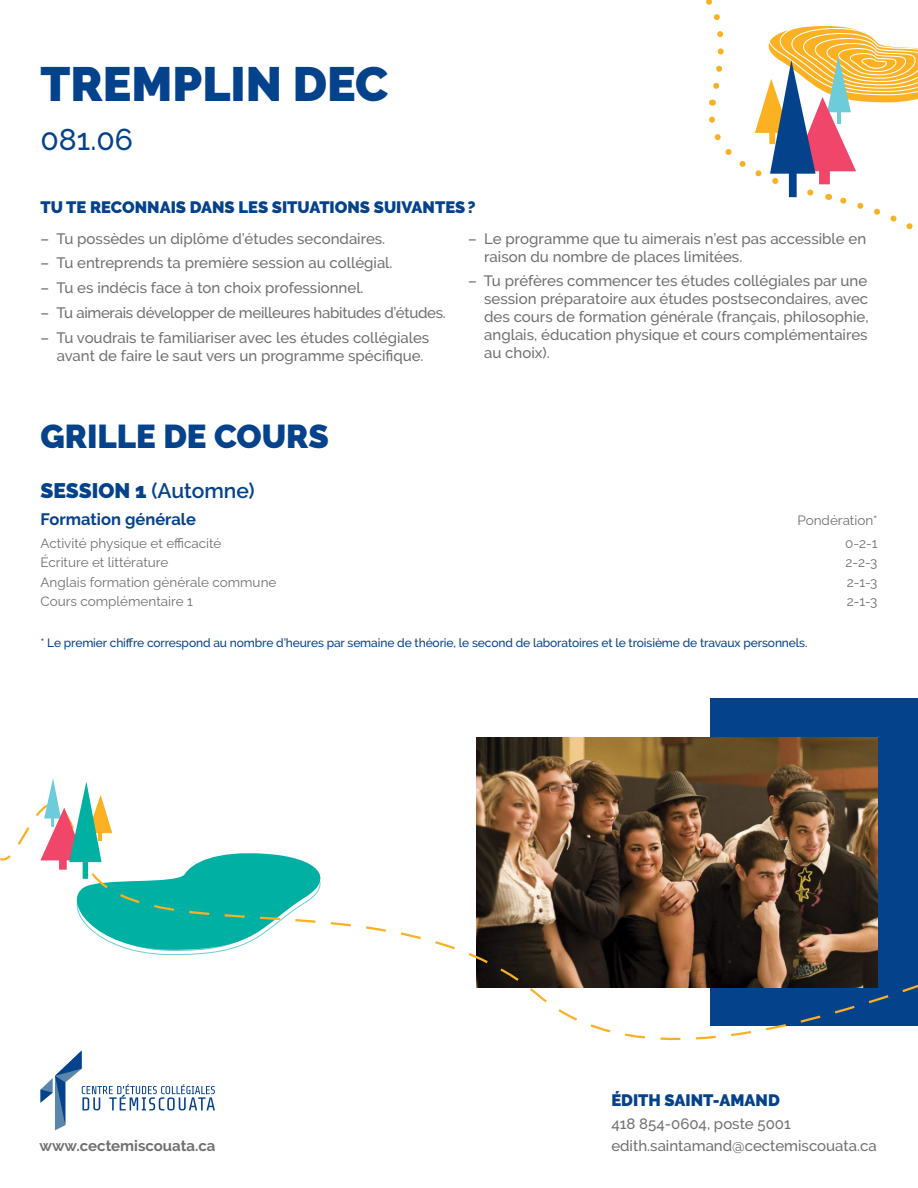
<style>
.page{position:relative;width:918px;height:1188px;background:#fff}
.page>*{position:absolute;margin:0;border:0;box-sizing:border-box;transform-origin:0 0}
.t1{font:900 48px "Raleway";color:#05428c}
.t2{font:900 33px "Raleway";color:#05428c}
.t3{font:500 30px "Raleway";color:#05428c}
.t4{font:600 21px "Raleway";color:#05428c}
.t5{font:900 16.5px "Raleway";color:#05428c}
.t6{font:700 16.5px "Raleway";color:#05428c}
.t7{font:500 15px/18px "Raleway";color:#716f6f;text-align:justify}
.t8{font:500 15px "Raleway";letter-spacing:-.02em;color:#716f6f}
.t9{font:700 15px "Raleway";color:#716f6f}
.t10{font:13.5px "Raleway";color:#716f6f}
.t11{font:500 12px "Raleway";letter-spacing:-.01em;color:#05428c}
.s1{font-weight:900}
</style>
<div class="page">
<svg style="left:706px;top:0;width:212px;height:230px"></svg>
<div style="left:710px;top:698px;width:208px;height:328px;background:#05428c"></div>
<img style="left:476px;top:737px;width:402px;height:103px">
<svg style="left:558px;top:1005px;width:297px;height:36px"></svg>
<svg style="left:0;top:840px;width:918px;height:164px"></svg>
<svg style="left:11px;top:778px;width:326px;height:179px"></svg>
<svg style="left:40px;top:1051px;width:175px;height:79px"></svg>
<p class="t1" style="left:40px;top:56px;width:349px">TREMPLIN DEC</p>
<p class="t3" style="left:40px;top:122px;width:94px">081.06</p>
<p class="t5" style="left:40px;top:197px;width:437px">TU TE RECONNAIS DANS LES SITUATIONS SUIVANTES?</p>
<p class="t7" style="left:40px;top:229px;width:346px">– Tu possèdes un diplôme d’études secondaires.</p>
<p class="t7" style="left:40px;top:254px;width:354px">– Tu entreprends ta première session au collégial.</p>
<p class="t7" style="left:40px;top:279px;width:325px">– Tu es indécis face à ton choix professionnel.</p>
<p class="t8" style="left:40px;top:304px;width:407px">– Tu aimerais développer de meilleures habitudes d’études.</p>
<p class="t7" style="left:40px;top:328px;width:390px">– Tu voudrais te familiariser avec les études collégiales</p>
<p class="t7" style="left:57px;top:346px;width:368px">avant de faire le saut vers un programme spécifique.</p>
<p class="t7" style="left:468px;top:229px;width:400px">– Le programme que tu aimerais n’est pas accessible en</p>
<p class="t7" style="left:484px;top:247px;width:260px">raison du nombre de places limitées.</p>
<p class="t7" style="left:468px;top:272px;width:401px">– Tu préfères commencer tes études collégiales par une</p>
<p class="t7" style="left:484px;top:290px;width:386px">session préparatoire aux études postsecondaires, avec des cours de formation générale (français, philosophie, anglais, éducation physique et cours complémentaires au choix).</p>
<p class="t2" style="left:40px;top:417px;width:290px">GRILLE DE COURS</p>
<p class="t4" style="left:40px;top:479px;width:216px"><span class="s1">SESSION 1</span> (Automne)</p>
<p class="t6" style="left:40px;top:510px;width:157px">Formation générale</p>
<p class="t10" style="left:797px;top:509px;width:82px">Pondération*</p>
<p class="t10" style="left:40px;top:532px;width:183px">Activité physique et efficacité</p>
<p class="t10" style="left:845px;top:532px;width:34px">0-2-1</p>
<p class="t10" style="left:40px;top:552px;width:129px">Écriture et littérature</p>
<p class="t10" style="left:845px;top:552px;width:34px">2-2-3</p>
<p class="t10" style="left:40px;top:571px;width:237px">Anglais formation générale commune</p>
<p class="t10" style="left:847px;top:571px;width:32px">2-1-3</p>
<p class="t10" style="left:40px;top:591px;width:154px">Cours complémentaire 1</p>
<p class="t10" style="left:847px;top:591px;width:32px">2-1-3</p>
<p class="t11" style="left:40px;top:636px;width:768px">* Le premier chiffre correspond au nombre d’heures par semaine de théorie, le second de laboratoires et le troisième de travaux personnels.</p>
<p class="t9" style="left:39px;top:1137px;width:178px">www.cectemiscouata.ca</p>
<p class="t5" style="left:611px;top:1091px;width:170px">ÉDITH SAINT-AMAND</p>
<p class="t7" style="left:611px;top:1114px;width:181px">418 854-0604, poste 5001</p>
<p class="t7" style="left:611px;top:1137px;width:267px">edith.saintamand@cectemiscouata.ca</p>
</div>
